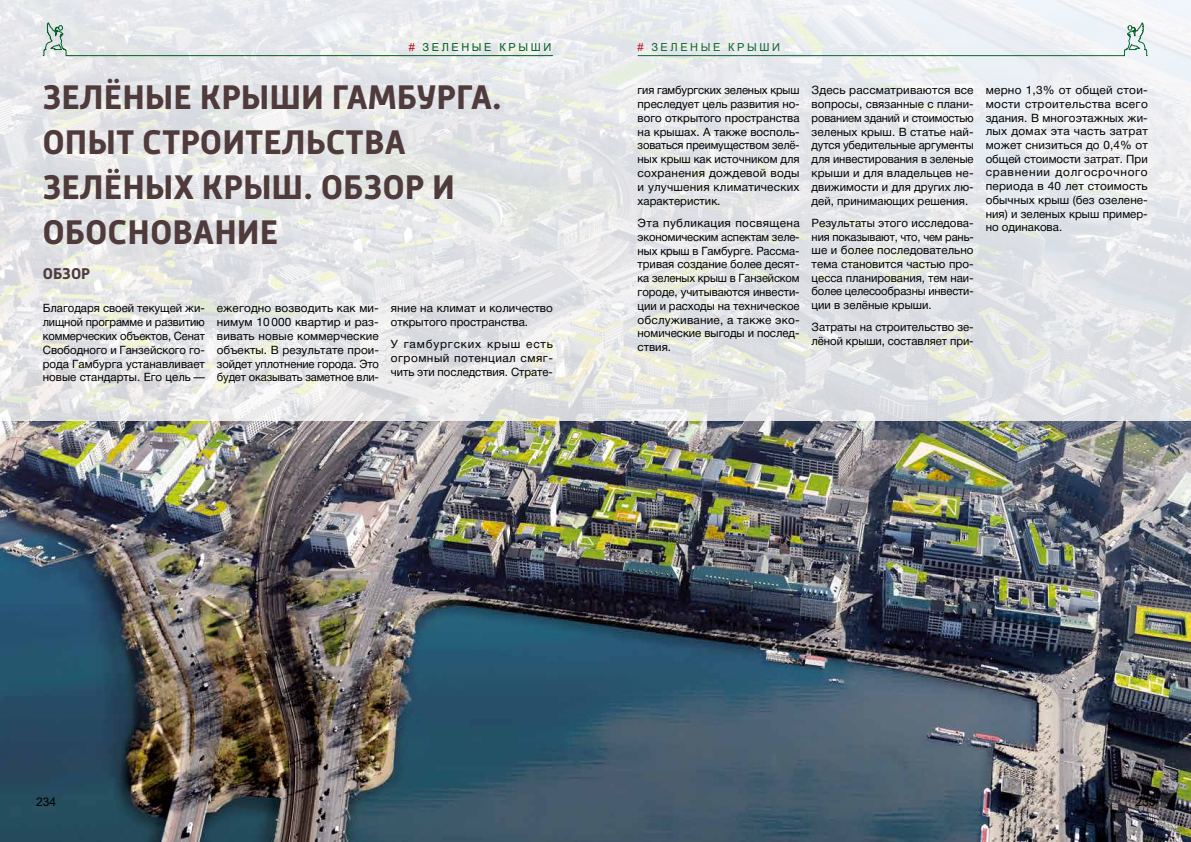
<style>
.page{position:relative;width:1191px;height:842px;background:#fff}
.page>*{position:absolute;margin:0;border:0;box-sizing:border-box;transform-origin:0 0}
.t1{font:700 35px/45px "Russia";color:#4f3b3b}
.t2{font:700 16px "Russia";color:#4f3b3b}
.t3{font:12px "Arial";color:#000}
.t4{font:11.5px/13.8px "Helvetica Neue Cyr";color:#000;text-align:justify}
.t5{font:11px "Arial";letter-spacing:.235em;color:#005e24}
.s1{color:#b6100e}
</style>
<div class="page">
<img style="left:0;top:421px;width:1191px;height:421px">
<svg style="left:0;top:0;width:1191px;height:421px;fill:#e6e8e9"></svg>
<hr style="left:66px;top:55px;width:486px;height:1px;background:#005e24">
<svg style="left:42px;top:22px;width:26px;height:34px"></svg>
<hr style="left:638px;top:55px;width:486px;height:1px;background:#005e24">
<svg style="left:1123px;top:22px;width:25px;height:34px"></svg>
<p class="t5" style="left:409px;top:41px;width:144px"><span class="s1">#</span> ЗЕЛЕНЫЕ КРЫШИ</p>
<p class="t5" style="left:637px;top:41px;width:144px"><span class="s1">#</span> ЗЕЛЕНЫЕ КРЫШИ</p>
<h1 class="t1" style="left:43px;top:74px;width:461px">ЗЕЛЁНЫЕ КРЫШИ ГАМБУРГА.<br>ОПЫТ СТРОИТЕЛЬСТВА<br>ЗЕЛЁНЫХ КРЫШ. ОБЗОР И<br>ОБОСНОВАНИЕ</h1>
<p class="t4" style="left:637px;top:84px;width:163px">гия гамбургских зеленых крыш преследует цель развития но&shy;вого открытого пространства на крышах. А также восполь&shy;зоваться преимуществом зелё&shy;ных крыш как источником для сохранения дождевой воды и улучшения климатических характеристик.</p>
<p class="t4" style="left:637px;top:217px;width:164px">Эта публикация посвящена экономическим аспектам зеле&shy;ных крыш в Гамбурге. Рассма&shy;тривая создание более десят&shy;ка зеленых крыш в Ганзейском городе, учитываются инвести&shy;ции и расходы на техническое обслуживание, а также эко&shy;номические выгоды и послед&shy;ствия.</p>
<h2 class="t2" style="left:43px;top:264px;width:49px">ОБЗОР</h2>
<p class="t4" style="left:43px;top:302px;width:164px">Благодаря своей текущей жи&shy;лищной программе и развитию коммерческих объектов, Сенат Свободного и Ганзейского го&shy;рода Гамбурга устанавливает новые стандарты. Его цель —</p>
<p class="t4" style="left:217px;top:302px;width:164px">ежегодно возводить как ми&shy;нимум 10 000 квартир и раз&shy;вивать новые коммерческие объекты. В результате прои&shy;зойдет уплотнение города. Это будет оказывать заметное вли-</p>
<p class="t4" style="left:391px;top:302px;width:164px">яние на климат и количество открытого пространства.</p>
<p class="t4" style="left:391px;top:339px;width:164px">У гамбургских крыш есть огромный потенциал смяг&shy;чить эти последствия. Страте-</p>
<p class="t4" style="left:811px;top:84px;width:163px">Здесь рассматриваются все вопросы, связанные с плани&shy;рованием зданий и стоимостью зеленых крыш. В статье най&shy;дутся убедительные аргументы для инвестирования в зеленые крыши и для владельцев не&shy;движимости и для других лю&shy;дей, принимающих решения.</p>
<p class="t4" style="left:811px;top:217px;width:163px">Результаты этого исследова&shy;ния показывают, что, чем рань&shy;ше и более последовательно тема становится частью про&shy;цесса планирования, тем наи&shy;более целесообразны инвести&shy;ции в зелёные крыши.</p>
<p class="t4" style="left:811px;top:321px;width:163px">Затраты на строительство зе&shy;лёной крыши, составляет при-</p>
<p class="t4" style="left:985px;top:84px;width:164px">мерно 1,3% от общей стои&shy;мости строительства всего здания. В многоэтажных жи&shy;лых домах эта часть затрат может снизиться до 0,4% от общей стоимости затрат. При сравнении долгосрочного периода в 40 лет стоимость обычных крыш (без озелене&shy;ния) и зеленых крыш пример&shy;но одинакова.</p>
<p class="t3" style="left:36px;top:795px;width:22px">234</p>
<p class="t3" style="left:1135px;top:795px;width:22px">235</p>
</div>
